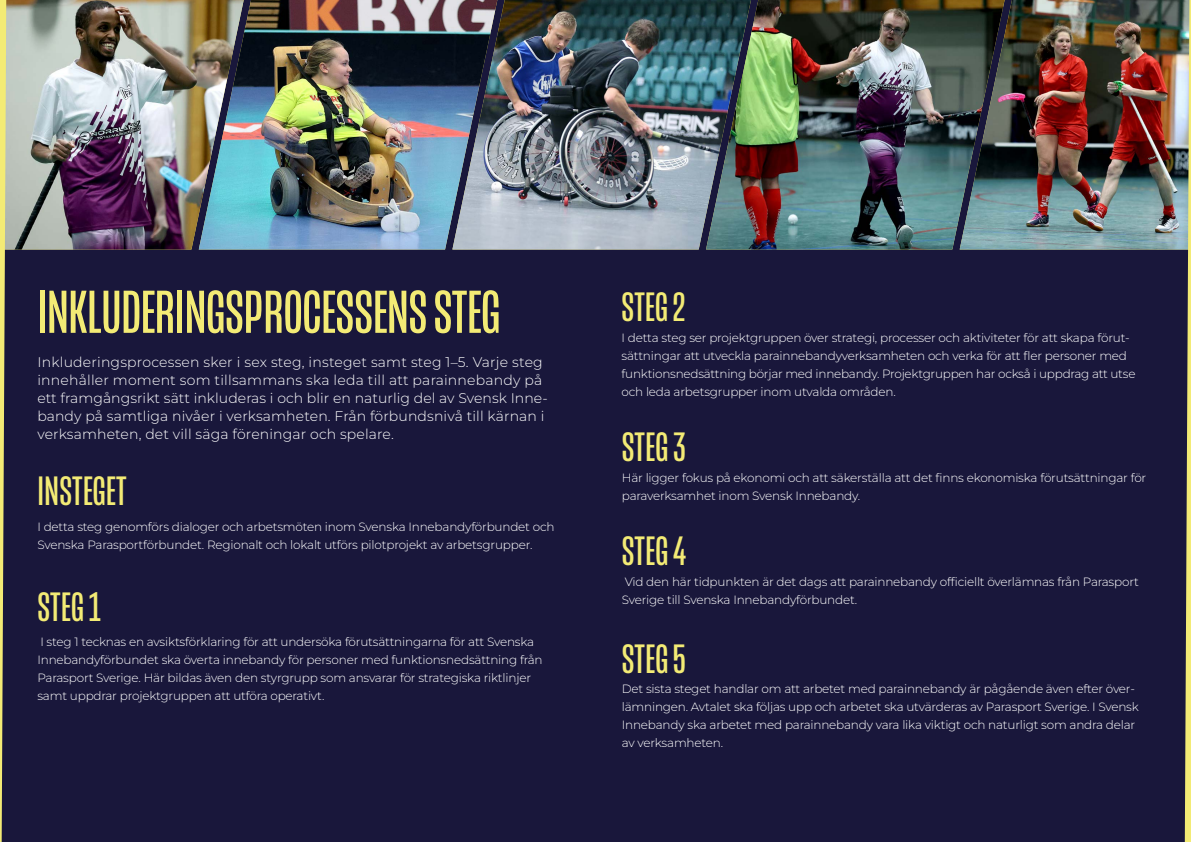
<style>
.page{position:relative;width:1191px;height:842px;background:#19173b}
.page>*{position:absolute;margin:0;border:0;box-sizing:border-box;transform-origin:0 0}
.t1{font:62px "Mongoose";color:#f3eb75}
.t2{font:42px "Mongoose";letter-spacing:.01em;color:#f3eb75}
.t3{font:100 14px/18px "Montserrat";letter-spacing:.01em;color:#fff}
.t4{font:100 12px/18px "Montserrat";letter-spacing:-.015em;color:#fff}
</style>
<div class="page">
<img style="left:6px;top:0;width:193px;height:249px">
<img style="left:497px;top:0;width:209px;height:249px">
<img style="left:199px;top:0;width:298px;height:249px">
<img style="left:706px;top:0;width:253px;height:249px">
<img style="left:959px;top:0;width:225px;height:249px">
<svg style="left:0;top:0;width:6px;height:842px"></svg>
<svg style="left:1184px;top:0;width:7px;height:842px"></svg>
<h1 class="t1" style="left:37px;top:277px;width:464px">INKLUDERINGSPROCESSENS STEG</h1>
<p class="t3" style="left:37px;top:353px;width:512px">Inkluderingsprocessen sker i sex steg, insteget samt steg 1–5. Varje steg innehåller moment som tillsammans ska leda till att parainnebandy på ett framgångsrikt sätt inkluderas i och blir en naturlig del av Svensk Inne&shy;bandy på samtliga nivåer i verksamheten. Från förbundsnivå till kärnan i verksamheten, det vill säga föreningar och spelare.</p>
<h2 class="t2" style="left:37px;top:467px;width:91px">INSTEGET</h2>
<p class="t4" style="left:37px;top:517px;width:518px">I detta steg genomförs dialoger och arbetsmöten inom Svenska Innebandyförbundet och<br>Svenska Parasportförbundet. Regionalt och lokalt utförs pilotprojekt av arbetsgrupper.</p>
<h2 class="t2" style="left:37px;top:583px;width:65px">STEG 1</h2>
<p class="t4" style="left:37px;top:633px;width:507px">I steg 1 tecknas en avsiktsförklaring för att undersöka förutsättningarna för att Svenska Innebandyförbundet ska överta innebandy för personer med funktionsnedsättning från Parasport Sverige. Här bildas även den styrgrupp som ansvarar för strategiska riktlinjer samt uppdrar projektgruppen att utföra operativt.</p>
<h2 class="t2" style="left:621px;top:283px;width:65px">STEG 2</h2>
<p class="t4" style="left:621px;top:328px;width:515px">I detta steg ser projektgruppen över strategi, processer och aktiviteter för att skapa förut&shy;sättningar att utveckla parainnebandyverksamheten och verka för att fler personer med funktionsnedsättning börjar med innebandy. Projektgruppen har också i uppdrag att utse och leda arbetsgrupper inom utvalda områden.</p>
<h2 class="t2" style="left:622px;top:423px;width:65px">STEG 3</h2>
<p class="t4" style="left:622px;top:468px;width:526px">Här ligger fokus på ekonomi och att säkerställa att det finns ekonomiska förutsättningar för paraverksamhet inom Svensk Innebandy.</p>
<h2 class="t2" style="left:622px;top:527px;width:65px">STEG 4</h2>
<p class="t4" style="left:622px;top:572px;width:518px">Vid den här tidpunkten är det dags att parainnebandy officiellt överlämnas från Parasport<br>Sverige till Svenska Innebandyförbundet.</p>
<h2 class="t2" style="left:622px;top:635px;width:65px">STEG 5</h2>
<p class="t4" style="left:622px;top:680px;width:518px">Det sista steget handlar om att arbetet med parainnebandy är pågående även efter över&shy;lämningen. Avtalet ska följas upp och arbetet ska utvärderas av Parasport Sverige. I Svensk Innebandy ska arbetet med parainnebandy vara lika viktigt och naturligt som andra delar av verksamheten.</p>
</div>
